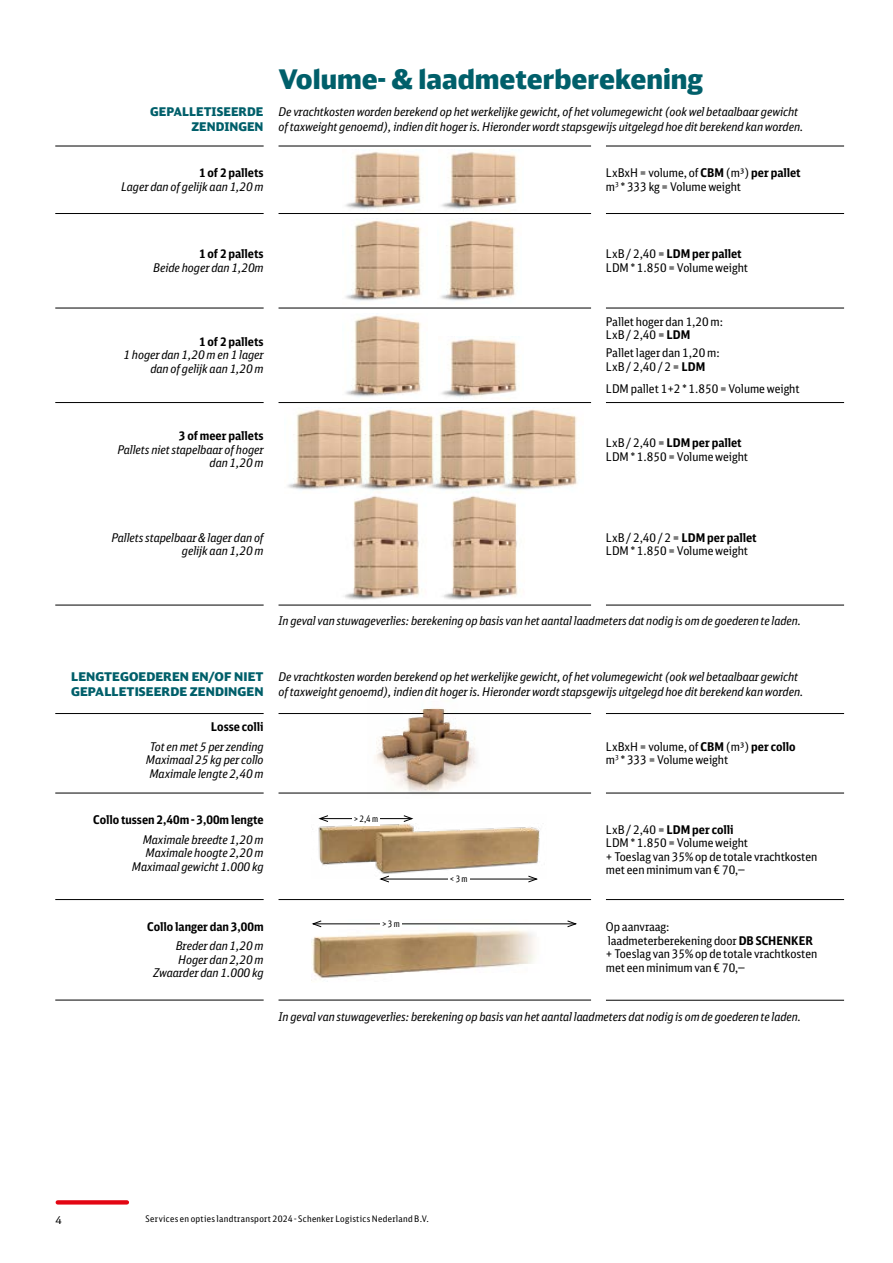
<style>
.page{position:relative;width:893px;height:1263px;background:#fff}
.page>*{position:absolute;margin:0;border:0;box-sizing:border-box;transform-origin:0 0}
.body_grid{font:900 27px "DB Head";color:#005f6a}
.body_grid-2{font:italic 12px "DB Sans Cond";color:#000}
.body_grid-3{font:12px/13.5px "DB Sans Cond";color:#000}
.body_grid-4{font:700 12px "DB Sans Cond";color:#000}
.body_grid-5{font:900 12px "DB Head";letter-spacing:.005em;color:#005f6a}
.body_grid-6{font:900 12px "DB Sans";color:#005f6a;scale:.96 1}
.t1{font:10.5px "DB Sans";color:#000}
.head_neg____leading{font:9px "DB Sans Cond";letter-spacing:.035em;color:#000}
.body_grid-7{font:9px "DB Sans Comp";color:#000}
.s1{font-weight:700}
.s2{font-weight:400}
.s3{font-family:"DB Sans Comp"}
</style>
<div class="page">
<img style="left:344px;top:496px;width:76px;height:104px">
<img style="left:443px;top:496px;width:75px;height:104px">
<img style="left:346px;top:315px;width:75px;height:82px">
<img style="left:441px;top:336px;width:76px;height:62px">
<img style="left:346px;top:220px;width:75px;height:81px">
<img style="left:441px;top:220px;width:74px;height:81px">
<img style="left:345px;top:149px;width:76px;height:63px">
<img style="left:441px;top:149px;width:76px;height:63px">
<img style="left:288px;top:409px;width:68px;height:81px">
<img style="left:356px;top:409px;width:72px;height:84px">
<img style="left:428px;top:409px;width:71px;height:84px">
<img style="left:499px;top:409px;width:78px;height:85px">
<hr style="left:279px;top:713px;width:312px;height:1px;background:#000">
<hr style="left:279px;top:793px;width:312px;height:1px;background:#000">
<hr style="left:279px;top:899px;width:312px;height:1px;background:#000">
<hr style="left:279px;top:1000px;width:312px;height:1px;background:#000">
<img style="left:368px;top:708px;width:122px;height:86px">
<img style="left:318px;top:818px;width:222px;height:58px">
<img style="left:311px;top:924px;width:235px;height:58px">
<hr style="left:320px;top:818px;width:92px;height:1px;background:#000">
<svg style="left:319px;top:815px;width:9px;height:7px"></svg>
<svg style="left:403px;top:815px;width:10px;height:7px"></svg>
<hr style="left:381px;top:879px;width:155px;height:1px;background:#000">
<svg style="left:380px;top:876px;width:9px;height:6px"></svg>
<svg style="left:528px;top:876px;width:10px;height:6px"></svg>
<div style="left:352px;top:815px;width:28px;height:10px;background:#fff"></div>
<div style="left:448px;top:875px;width:21px;height:10px;background:#fff"></div>
<hr style="left:313px;top:923px;width:263px;height:1px;background:#000">
<svg style="left:312px;top:920px;width:10px;height:7px"></svg>
<svg style="left:567px;top:920px;width:10px;height:7px"></svg>
<div style="left:380px;top:919px;width:22px;height:11px;background:#fff"></div>
<hr style="left:55px;top:146px;width:209px;height:1px;background:#000">
<hr style="left:55px;top:213px;width:209px;height:1px;background:#000">
<hr style="left:55px;top:308px;width:209px;height:1px;background:#000">
<hr style="left:55px;top:402px;width:209px;height:1px;background:#000">
<hr style="left:55px;top:605px;width:209px;height:1px;background:#000">
<hr style="left:606px;top:146px;width:238px;height:1px;background:#000">
<hr style="left:606px;top:213px;width:238px;height:1px;background:#000">
<hr style="left:606px;top:308px;width:238px;height:1px;background:#000">
<hr style="left:606px;top:402px;width:238px;height:1px;background:#000">
<hr style="left:606px;top:605px;width:238px;height:1px;background:#000">
<hr style="left:55px;top:713px;width:209px;height:1px;background:#000">
<hr style="left:55px;top:793px;width:209px;height:1px;background:#000">
<hr style="left:55px;top:899px;width:209px;height:1px;background:#000">
<hr style="left:55px;top:1000px;width:209px;height:1px;background:#000">
<hr style="left:606px;top:713px;width:238px;height:1px;background:#000">
<hr style="left:606px;top:793px;width:238px;height:1px;background:#000">
<hr style="left:606px;top:899px;width:238px;height:1px;background:#000">
<hr style="left:606px;top:1000px;width:238px;height:1px;background:#000">
<hr style="left:279px;top:146px;width:312px;height:1px;background:#000">
<hr style="left:279px;top:213px;width:312px;height:1px;background:#000">
<hr style="left:279px;top:308px;width:312px;height:1px;background:#000">
<hr style="left:279px;top:402px;width:312px;height:1px;background:#000">
<hr style="left:279px;top:605px;width:312px;height:1px;background:#000">
<svg style="left:58px;top:1200px;width:69px;height:4px"></svg>
<p class="body_grid-6" style="left:150px;top:104px;width:120px">GEPALLETISEERDE</p>
<p class="body_grid-6" style="left:191px;top:119px;width:77px">ZENDINGEN</p>
<p class="body_grid-4" style="left:199px;top:165px;width:66px">1 of 2 pallets</p>
<p class="body_grid-2" style="left:121px;top:179px;width:144px">Lager dan of gelijk aan 1,20 m</p>
<p class="body_grid" style="left:279px;top:61px;width:426px">Volume- &amp; laadmeterberekening</p>
<p class="body_grid-2" style="left:279px;top:104px;width:521px">De vrachtkosten worden berekend op het werkelijke gewicht, of het volumegewicht (ook wel betaalbaar gewicht</p>
<p class="body_grid-2" style="left:279px;top:119px;width:526px">of taxweight genoemd), indien dit hoger is. Hieronder wordt stapsgewijs uitgelegd hoe dit berekend kan worden.</p>
<p class="body_grid-3" style="left:606px;top:166px;width:196px">LxBxH = volume, of <span class="s1">CBM</span> (m³) <span class="s1">per pallet</span></p>
<p class="body_grid-3" style="left:606px;top:179px;width:137px">m<sup>3</sup> * 333 kg = Volume weight</p>
<p class="body_grid-4" style="left:199px;top:246px;width:66px">1 of 2 pallets</p>
<p class="body_grid-2" style="left:153px;top:260px;width:112px">Beide hoger dan 1,20m</p>
<p class="body_grid-4" style="left:199px;top:334px;width:66px">1 of 2 pallets</p>
<p class="body_grid-2" style="left:123px;top:348px;width:142px">1 hoger dan 1,20 m en 1 lager</p>
<p class="body_grid-2" style="left:150px;top:361px;width:115px">dan of gelijk aan 1,20 m</p>
<p class="body_grid-4" style="left:179px;top:428px;width:86px">3 of meer pallets</p>
<p class="body_grid-2" style="left:117px;top:442px;width:148px">Pallets niet stapelbaar of hoger</p>
<p class="body_grid-2" style="left:209px;top:456px;width:56px">dan 1,20 m</p>
<p class="body_grid-4" style="left:606px;top:246px;width:137px"><span class="s2">LxB / 2,40 =</span> LDM per pallet</p>
<p class="body_grid-3" style="left:606px;top:260px;width:144px">LDM * 1.850 = Volume weight</p>
<p class="body_grid-3" style="left:606px;top:314px;width:119px">Pallet hoger dan 1,20 m:</p>
<p class="body_grid-3" style="left:606px;top:328px;width:86px">LxB / 2,40 = <span class="s1">LDM</span></p>
<p class="body_grid-3" style="left:606px;top:346px;width:115px">Pallet lager dan 1,20 m:</p>
<p class="body_grid-3" style="left:606px;top:359px;width:101px">LxB / 2,40 / 2 = <span class="s1">LDM</span></p>
<p class="body_grid-3" style="left:606px;top:382px;width:195px">LDM pallet 1+2 * 1.850 = Volume weight</p>
<p class="body_grid-4" style="left:606px;top:435px;width:137px"><span class="s2">LxB / 2,40 =</span> LDM per pallet</p>
<p class="body_grid-3" style="left:606px;top:449px;width:144px">LDM * 1.850 = Volume weight</p>
<p class="body_grid-2" style="left:111px;top:530px;width:154px">Pallets stapelbaar &amp; lager dan of</p>
<p class="body_grid-2" style="left:182px;top:543px;width:83px">gelijk aan 1,20 m</p>
<p class="body_grid-4" style="left:606px;top:530px;width:152px"><span class="s2">LxB / 2,40 / 2 =</span> LDM per pallet</p>
<p class="body_grid-3" style="left:606px;top:544px;width:144px">LDM * 1.850 = Volume weight</p>
<p class="body_grid-2" style="left:279px;top:613px;width:524px">In geval van stuwageverlies: berekening op basis van het aantal laadmeters dat nodig is om de goederen te laden.</p>
<p class="body_grid-5" style="left:71px;top:669px;width:194px">LENGTEGOEDEREN EN/OF NIET</p>
<p class="body_grid-5" style="left:71px;top:684px;width:194px">GEPALLETISEERDE ZENDINGEN</p>
<p class="body_grid-4" style="left:211px;top:719px;width:54px">Losse colli</p>
<p class="body_grid-2" style="left:150px;top:739px;width:115px">Tot en met 5 per zending</p>
<p class="body_grid-2" style="left:146px;top:752px;width:119px">Maximaal 25 kg per collo</p>
<p class="body_grid-2" style="left:149px;top:766px;width:116px">Maximale lengte 2,40 m</p>
<p class="body_grid-4" style="left:93px;top:812px;width:172px">Collo tussen 2,40m - 3,00m lengte</p>
<p class="body_grid-2" style="left:143px;top:832px;width:122px">Maximale breedte 1,20 m</p>
<p class="body_grid-2" style="left:146px;top:845px;width:120px">Maximale hoogte 2,20 m</p>
<p class="body_grid-2" style="left:132px;top:859px;width:133px">Maximaal gewicht 1.000 kg</p>
<p class="body_grid-2" style="left:279px;top:669px;width:521px">De vrachtkosten worden berekend op het werkelijke gewicht, of het volumegewicht (ook wel betaalbaar gewicht</p>
<p class="body_grid-2" style="left:279px;top:684px;width:526px">of taxweight genoemd), indien dit hoger is. Hieronder wordt stapsgewijs uitgelegd hoe dit berekend kan worden.</p>
<p class="body_grid-7" style="left:354px;top:813px;width:26px">&gt; 2,4 m</p>
<p class="body_grid-7" style="left:450px;top:873px;width:19px">&lt; 3 m</p>
<p class="body_grid-3" style="left:606px;top:739px;width:191px">LxBxH = volume, of <span class="s1">CBM</span> (m³) <span class="s1">per collo</span></p>
<p class="body_grid-3" style="left:606px;top:753px;width:124px">m<sup>3</sup> * 333 = Volume weight</p>
<p class="body_grid-4" style="left:606px;top:822px;width:129px"><span class="s2">LxB / 2,40 =</span> LDM per colli</p>
<p class="body_grid-3" style="left:606px;top:836px;width:144px">LDM * 1.850 = Volume weight</p>
<p class="body_grid-3" style="left:606px;top:850px;width:213px">+ Toeslag van 35% op de totale vrachtkosten</p>
<p class="body_grid-3" style="left:606px;top:863px;width:140px">met een minimum van € 70<span class="s3">,—</span></p>
<p class="body_grid-4" style="left:147px;top:919px;width:118px">Collo langer dan 3,00m</p>
<p class="body_grid-2" style="left:176px;top:938px;width:89px">Breder dan 1,20 m</p>
<p class="body_grid-2" style="left:178px;top:952px;width:87px">Hoger dan 2,20 m</p>
<p class="body_grid-2" style="left:153px;top:965px;width:112px">Zwaarder dan 1.000 kg</p>
<p class="body_grid-7" style="left:382px;top:918px;width:19px">&gt; 3 m</p>
<p class="body_grid-3" style="left:606px;top:920px;width:65px">Op aanvraag:</p>
<p class="body_grid-3" style="left:606px;top:934px;width:213px">laadmeterberekening door <span class="s1">DB SCHENKER </span>+ Toeslag van 35% op de totale vrachtkosten</p>
<p class="body_grid-3" style="left:606px;top:961px;width:140px">met een minimum van € 70<span class="s3">,—</span></p>
<p class="body_grid-2" style="left:279px;top:1009px;width:524px">In geval van stuwageverlies: berekening op basis van het aantal laadmeters dat nodig is om de goederen te laden.</p>
<p class="t1" style="left:56px;top:1213px;width:8px">4</p>
<p class="head_neg____leading" style="left:146px;top:1213px;width:285px">Services en opties landtransport 2024 - Schenker Logistics Nederland B.V.</p>
</div>
